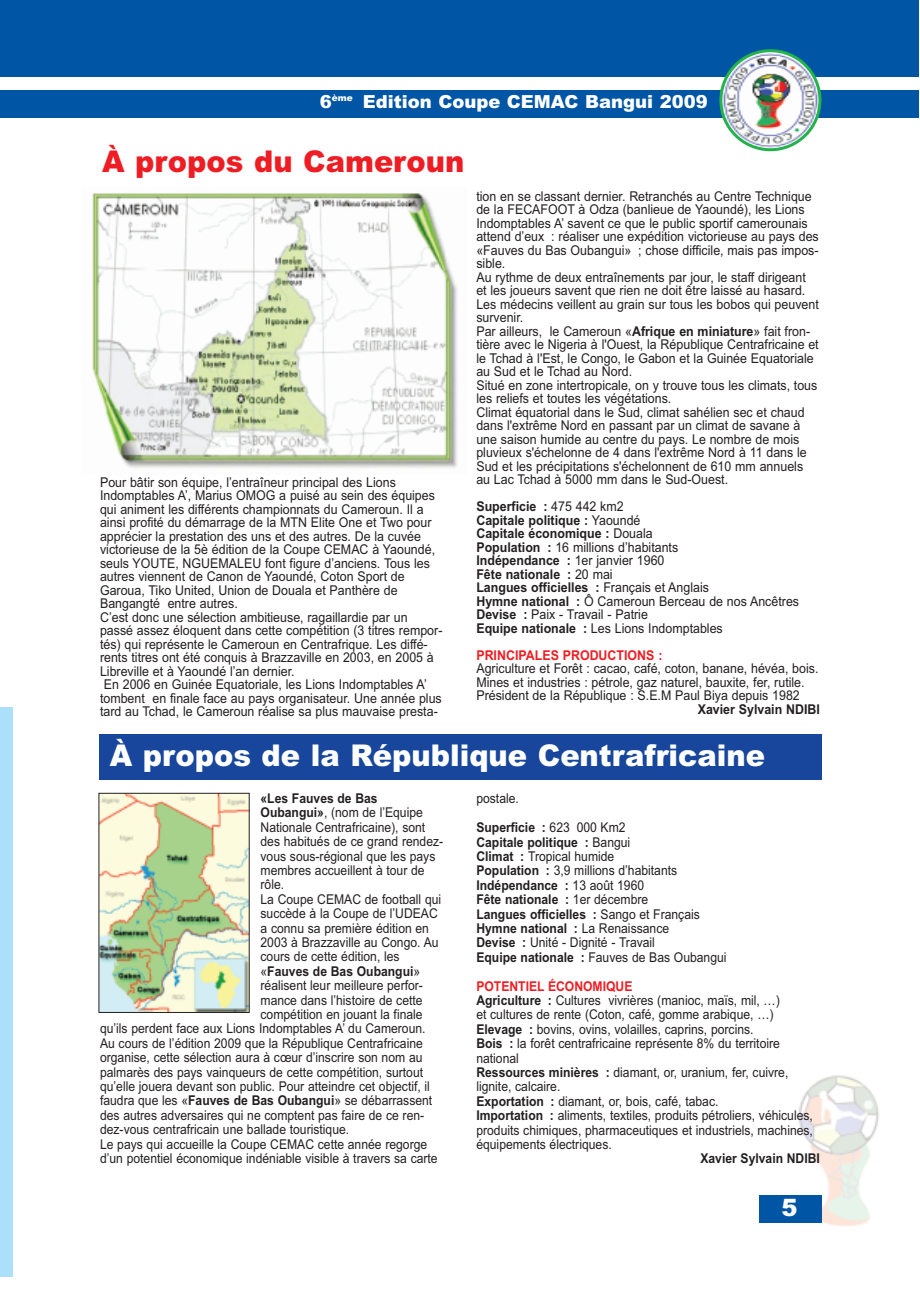
<style>
.page{position:relative;width:920px;height:1290px;background:#fff}
.page>*{position:absolute;margin:0;border:0;box-sizing:border-box;transform-origin:0 0}
.t1{font:900 30px "Arial";color:#fff;scale:.96 1}
.t2{font:900 30px "Arial";color:#ee1d23;scale:.96 1}
.t3{font:900 24px "Arial";color:#fff}
.t4{font:900 18px "Arial";color:#fff}
.t5{font:13.5px/13.5px "Arial";color:#231f20;scale:.92 1}
.t6{font:13.5px/14.4px "Arial";color:#231f20;scale:.9 1}
.t7{font:700 13.5px "Arial";color:#231f20;scale:.9 1}
.t8{font:700 13.5px "Arial";color:#ee1d23;scale:.92 1}
.t9{font:700 13.5px "Arial";color:#231f20;scale:.92 1}
.s1{font-weight:700}
.s2{font-weight:400}
.s3{font-weight:700;color:#ee1d23}
</style>
<div class="page">
<div style="left:0;top:707px;width:14px;height:569px;background:#aae0f9"></div>
<img style="left:791px;top:1075px;width:88px;height:151px">
<div style="left:14px;top:1px;width:905px;height:117px;background:#0155a5"></div>
<div style="left:14px;top:77px;width:905px;height:13px;background:#fff"></div>
<img style="left:719px;top:49px;width:102px;height:102px">
<div style="left:759px;top:1196px;width:62px;height:27px;background:#0155a5"></div>
<div style="left:0;top:1px;width:14px;height:117px;background:#0155a5"></div>
<div style="left:0;top:77px;width:14px;height:13px;background:#fff"></div>
<div style="left:99px;top:735px;width:722px;height:45px;background:#18469d"></div>
<img style="left:101px;top:795px;width:147px;height:216px">
<div style="left:99px;top:793px;width:151px;height:220px;border:1px solid #231f20"></div>
<img style="left:92px;top:193px;width:366px;height:275px">
<h3 class="t4" style="left:320px;top:91px;width:390px">6<sup>ème</sup> Edition Coupe CEMAC Bangui 2009</h3>
<h1 class="t2" style="left:102px;top:144px;width:379px">À propos du Cameroun</h1>
<p class="t5" style="left:476px;top:189px;width:374px">tion en se classant dernier. Retranchés au Centre Technique de la FECAFOOT à Odza (banlieue de Yaoundé), les Lions Indomptables A’ savent ce que le public sportif camerounais attend d’eux : réaliser une expédition victorieuse au pays des «Fauves du Bas Oubangui» ; chose difficile, mais pas impos&shy;sible.<br>Au rythme de deux entraînements par jour, le staff dirigeant et les joueurs savent que rien ne doit être laissé au hasard.<br>Les médecins veillent au grain sur tous les bobos qui peuvent survenir.<br>Par ailleurs, le Cameroun «<span class="s1">Afrique en miniature</span>» fait fron&shy;tière avec le Nigeria à l'Ouest, la République Centrafricaine et le Tchad à l'Est, le Congo, le Gabon et la Guinée Equatoriale au Sud et le Tchad au Nord.<br>Situé en zone intertropicale, on y trouve tous les climats, tous les reliefs et toutes les végétations.<br>Climat équatorial dans le Sud, climat sahélien sec et chaud dans l'extrême Nord en passant par un climat de savane à une saison humide au centre du pays. Le nombre de mois pluvieux s'échelonne de 4 dans l'extrême Nord à 11 dans le Sud et les précipitations s'échelonnent de 610 mm annuels au Lac Tchad à 5000 mm dans le Sud-Ouest.</p>
<p class="t5" style="left:476px;top:500px;width:352px"><span class="s1">Superficie :</span> 475 442 km2<br><span class="s1">Capitale politique :</span> Yaoundé<br><span class="s1">Capitale économique :</span> Douala<br><span class="s1">Population :</span> 16 millions d’habitants<br><span class="s1">Indépendance :</span> 1er janvier 1960<br><span class="s1">Fête nationale :</span> 20 mai<br><span class="s1">Langues officielles :</span> Français et Anglais<br><span class="s1">Hymne national :</span> Ô Cameroun Berceau de nos Ancêtres <span class="s1">Devise :</span> Paix - Travail - Patrie<br><span class="s1">Equipe nationale :</span> Les Lions Indomptables</p>
<p class="t8" style="left:476px;top:647px;width:204px">PRINCIPALES PRODUCTIONS :</p>
<p class="t5" style="left:476px;top:662px;width:373px">Agriculture et Forêt : cacao, café, coton, banane, hévéa, bois.<br>Mines et industries : pétrole, gaz naturel, bauxite, fer, rutile.<br>Président de la République : S.E.M Paul Biya depuis 1982</p>
<p class="t9" style="left:698px;top:701px;width:134px">Xavier Sylvain NDIBI</p>
<h1 class="t1" style="left:110px;top:738px;width:684px">À propos de la République Centrafricaine</h1>
<p class="t5" style="left:100px;top:475px;width:374px">Pour bâtir son équipe, l’entraîneur principal des Lions Indomptables A’, Marius OMOG a puisé au sein des équipes qui animent les différents championnats du Cameroun. Il a ainsi profité du démarrage de la MTN Elite One et Two pour apprécier la prestation des uns et des autres. De la cuvée victorieuse de la 5è édition de la Coupe CEMAC à Yaoundé, seuls YOUTE, NGUEMALEU font figure d’anciens. Tous les autres viennent de Canon de Yaoundé, Coton Sport de Garoua, Tiko United, Union de Douala et Panthère de Bangangté entre autres.<br>C’est donc une sélection ambitieuse, ragaillardie par un passé assez éloquent dans cette compétition (3 titres rempor&shy;tés) qui représente le Cameroun en Centrafrique. Les diffé&shy;rents titres ont été conquis à Brazzaville en 2003, en 2005 à Libreville et à Yaoundé l’an dernier.<br>En 2006 en Guinée Equatoriale, les Lions Indomptables A’ tombent en finale face au pays organisateur. Une année plus tard au Tchad, le Cameroun réalise sa plus mauvaise presta-</p>
<p class="t7" style="left:261px;top:790px;width:132px">«Les Fauves de Bas</p>
<p class="t6" style="left:261px;top:805px;width:182px"><span class="s1">Oubangui»</span>, (nom de l’Equipe</p>
<p class="t6" style="left:261px;top:820px;width:185px">Nationale Centrafricaine), sont</p>
<p class="t6" style="left:261px;top:834px;width:204px">des habitués de ce grand rendez-</p>
<p class="t6" style="left:261px;top:849px;width:196px">vous sous-régional que les pays</p>
<p class="t6" style="left:261px;top:863px;width:184px">membres accueillent à tour de</p>
<p class="t6" style="left:261px;top:877px;width:28px">rôle.</p>
<p class="t6" style="left:261px;top:892px;width:202px">La Coupe CEMAC de football qui</p>
<p class="t6" style="left:261px;top:906px;width:198px">succède à la Coupe de l’UDEAC</p>
<p class="t6" style="left:261px;top:921px;width:189px">a connu sa première édition en</p>
<p class="t6" style="left:261px;top:935px;width:199px">2003 à Brazzaville au Congo. Au</p>
<p class="t6" style="left:261px;top:949px;width:156px">cours de cette édition, les</p>
<p class="t7" style="left:261px;top:963px;width:179px"><span class="s2">«</span>Fauves de Bas Oubangui<span class="s2">»</span></p>
<p class="t6" style="left:261px;top:978px;width:182px">réalisent leur meilleure perfor-</p>
<p class="t6" style="left:261px;top:993px;width:182px">mance dans l’histoire de cette</p>
<p class="t6" style="left:261px;top:1007px;width:182px">compétition en jouant la finale</p>
<p class="t6" style="left:100px;top:1021px;width:363px">qu’ils perdent face aux Lions Indomptables A’ du Cameroun.</p>
<p class="t6" style="left:100px;top:1036px;width:360px">Au cours de l’édition 2009 que la République Centrafricaine</p>
<p class="t6" style="left:100px;top:1050px;width:360px">organise, cette sélection aura à cœur d’inscrire son nom au</p>
<p class="t6" style="left:100px;top:1065px;width:361px">palmarès des pays vainqueurs de cette compétition, surtout</p>
<p class="t6" style="left:100px;top:1079px;width:368px">qu’elle jouera devant son public. Pour atteindre cet objectif, il</p>
<p class="t6" style="left:100px;top:1093px;width:371px">faudra que les «<span class="s1">Fauves de Bas Oubangui</span>» se débarrassent</p>
<p class="t6" style="left:100px;top:1108px;width:362px">des autres adversaires qui ne comptent pas faire de ce ren-</p>
<p class="t6" style="left:100px;top:1122px;width:278px">dez-vous centrafricain une ballade touristique.</p>
<p class="t6" style="left:100px;top:1137px;width:365px">Le pays qui accueille la Coupe CEMAC cette année regorge</p>
<p class="t6" style="left:100px;top:1151px;width:377px">d’un potentiel économique indéniable visible à travers sa carte</p>
<p class="t6" style="left:476px;top:784px;width:167px;line-height:28.8px">postale.<br><span class="s1">Superficie :</span> 623 000 Km2</p>
<p class="t6" style="left:476px;top:835px;width:279px"><span class="s1">Capitale politique :</span> Bangui<br><span class="s1">Climat :</span> Tropical humide<br><span class="s1">Population :</span> 3,9 millions d’habitants<br><span class="s1">Indépendance :</span> 13 août 1960<br><span class="s1">Fête nationale :</span> 1er décembre<br><span class="s1">Langues officielles :</span> Sango et Français<br><span class="s1">Hymne national :</span> La Renaissance<br><span class="s1">Devise :</span> Unité - Dignité - Travail<br><span class="s1">Equipe nationale :</span> Fauves de Bas Oubangui</p>
<p class="t6" style="left:476px;top:979px;width:376px"><span class="s3">POTENTIEL ÉCONOMIQUE<br></span><span class="s1">Agriculture :</span> Cultures vivrières (manioc, maïs, mil, …)<br>et cultures de rente (Coton, café, gomme arabique, …)<br><span class="s1">Elevage :</span> bovins, ovins, volailles, caprins, porcins.<br><span class="s1">Bois :</span> la forêt centrafricaine représente 8% du territoire national<br><span class="s1">Ressources minières :</span> diamant, or, uranium, fer, cuivre, lignite, calcaire.<br><span class="s1">Exportation :</span> diamant, or, bois, café, tabac.<br><span class="s1">Importation :</span> aliments, textiles, produits pétroliers, véhicules, produits chimiques, pharmaceutiques et industriels, machines, équipements électriques.</p>
<p class="t7" style="left:700px;top:1151px;width:134px">Xavier Sylvain NDIBI</p>
<h2 class="t3" style="left:781px;top:1193px;width:18px">5</h2>
</div>
